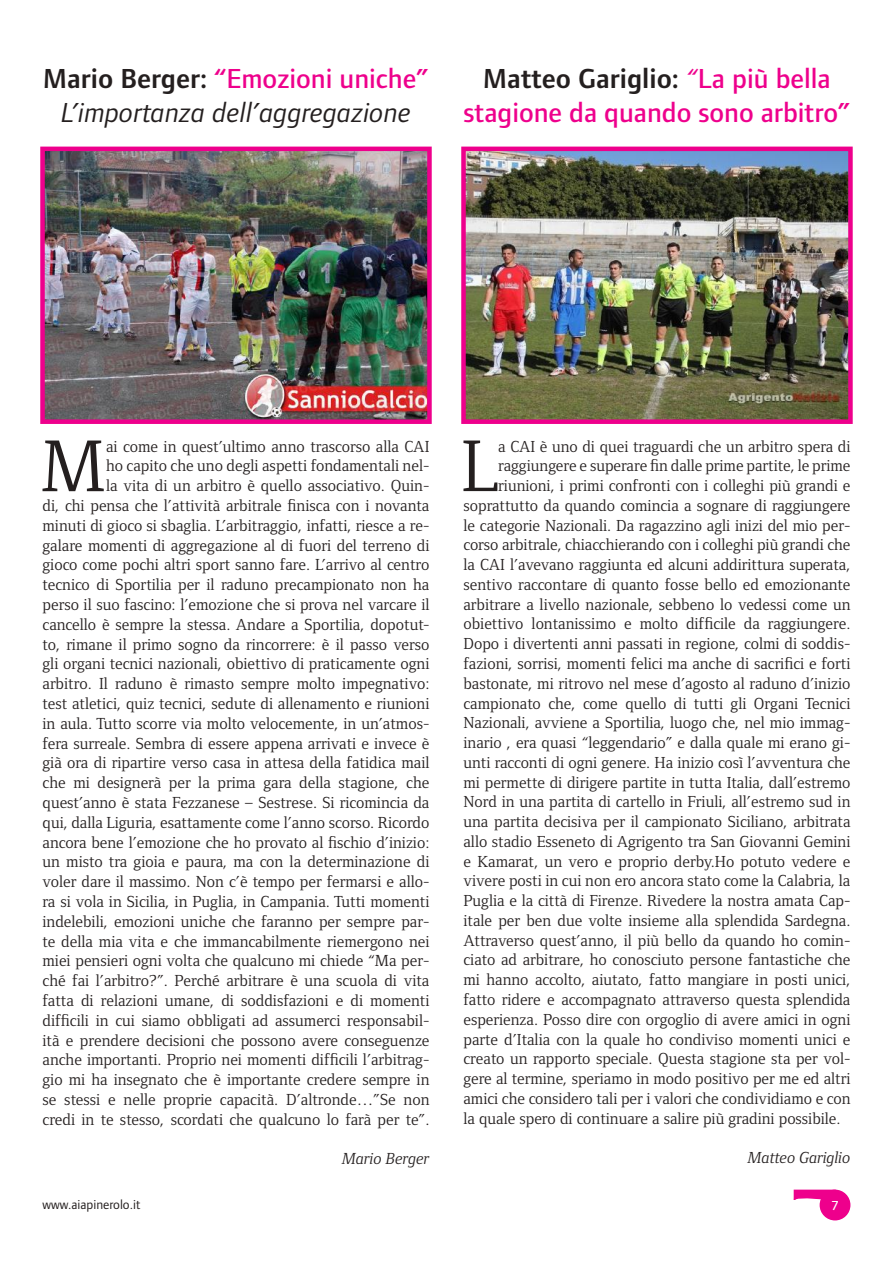
<style>
.page{position:relative;width:893px;height:1263px;background:#fff}
.page>*{position:absolute;margin:0;border:0;box-sizing:border-box;transform-origin:0 0}
.t1{font:75.6px "Foundry Form Serif";color:#241f1f}
.t2{font:75.45px "Foundry Form Serif";color:#241f1f}
.t3{font:italic 28.5px/34.2px "Foundry Form Sans";color:#241f1f;text-align:center}
.t4{font:500 28.5px/34.2px "Foundry Form Sans";color:#ee008c;text-align:center}
.t5{font:16.5px/19.8px "Foundry Form Serif";color:#241f1f;text-align:right}
.t6{font:italic 16.5px "Foundry Form Serif";color:#241f1f}
.t7{font:13.5px "Foundry Form Sans";color:#241f1f}
.t8{font:500 13.5px "Foundry Form Sans";color:#fff}
.s1{font-weight:600;font-style:normal}
.s2{font-weight:500;font-style:normal;color:#ee008c}
.s3{font-weight:600;color:#241f1f}
.s4{font-weight:400;font-style:italic}
</style>
<div class="page">
<img style="left:45px;top:152px;width:382px;height:267px">
<div style="left:40px;top:147px;width:392px;height:277px;border:4px solid #ee008c"></div>
<img style="left:466px;top:152px;width:382px;height:267px">
<div style="left:461px;top:147px;width:392px;height:277px;border:4px solid #ee008c"></div>
<div style="left:820px;top:1190px;width:30px;height:30px;background:#ee008c;border-radius:50%"></div>
<div style="left:820px;top:1189px;width:30px;height:31px;border:2px solid #ee008c;border-radius:50%"></div>
<svg style="left:793px;top:1189px;width:43px;height:12px"></svg>
<h3 class="t3" style="left:43px;top:61px;width:387px"><span class="s1">Mario Berger:</span> <span class="s2">“Emozioni uniche”<br></span>L’importanza dell’aggregazione</h3>
<h3 class="t4" style="left:463px;top:61px;width:388px"><span class="s3">Matteo Gariglio:</span> <span class="s4">“</span>La più bella stagione da quando sono arbitro”</h3>
<p class="t5" style="left:43px;top:436px;width:388px">ai come in quest’ultimo anno trascorso alla CAI<br>ho capito che uno degli aspetti fondamentali nel-<br>la vita di un arbitro è quello associativo. Quin-<br>di, chi pensa che l’attività arbitrale finisca con i novanta minuti di gioco si sbaglia. L’arbitraggio, infatti, riesce a re&shy;galare momenti di aggregazione al di fuori del terreno di gioco come pochi altri sport sanno fare. L’arrivo al centro tecnico di Sportilia per il raduno precampionato non ha perso il suo fascino: l’emozione che si prova nel varcare il cancello è sempre la stessa. Andare a Sportilia, dopotut&shy;to, rimane il primo sogno da rincorrere: è il passo verso gli organi tecnici nazionali, obiettivo di praticamente ogni arbitro. Il raduno è rimasto sempre molto impegnativo: test atletici, quiz tecnici, sedute di allenamento e riunioni in aula. Tutto scorre via molto velocemente, in un’atmos&shy;fera surreale. Sembra di essere appena arrivati e invece è già ora di ripartire verso casa in attesa della fatidica mail che mi designerà per la prima gara della stagione, che quest’anno è stata Fezzanese – Sestrese. Si ricomincia da qui, dalla Liguria, esattamente come l’anno scorso. Ricordo ancora bene l’emozione che ho provato al fischio d’inizio: un misto tra gioia e paura, ma con la determinazione di voler dare il massimo. Non c’è tempo per fermarsi e allo&shy;ra si vola in Sicilia, in Puglia, in Campania. Tutti momenti indelebili, emozioni uniche che faranno per sempre par&shy;te della mia vita e che immancabilmente riemergono nei miei pensieri ogni volta che qualcuno mi chiede “Ma per&shy;ché fai l’arbitro?”. Perché arbitrare è una scuola di vita fatta di relazioni umane, di soddisfazioni e di momenti difficili in cui siamo obbligati ad assumerci responsabil&shy;ità e prendere decisioni che possono avere conseguenze anche importanti. Proprio nei momenti difficili l’arbitrag&shy;gio mi ha insegnato che è importante credere sempre in se stessi e nelle proprie capacità. D’altronde…”Se non credi in te stesso, scordati che qualcuno lo farà per te”.</p>
<p class="t6" style="left:342px;top:1150px;width:89px">Mario Berger</p>
<h1 class="t1" style="left:41px;top:424px;width:67px">M</h1>
<p class="t7" style="left:43px;top:1197px;width:99px">www.aiapinerolo.it</p>
<h2 class="t2" style="left:461px;top:424px;width:39px">L</h2>
<p class="t5" style="left:498px;top:436px;width:354px">a CAI è uno di quei traguardi che un arbitro spera di</p>
<p class="t5" style="left:498px;top:456px;width:354px">raggiungere e superare fin dalle prime partite, le prime</p>
<p class="t5" style="left:498px;top:476px;width:354px">riunioni, i primi confronti con i colleghi più grandi e</p>
<p class="t5" style="left:463px;top:495px;width:388px">soprattutto da quando comincia a sognare di raggiungere</p>
<p class="t5" style="left:463px;top:515px;width:388px">le categorie Nazionali. Da ragazzino agli inizi del mio per-</p>
<p class="t5" style="left:463px;top:535px;width:388px">corso arbitrale, chiacchierando con i colleghi più grandi che</p>
<p class="t5" style="left:463px;top:555px;width:388px">la CAI l’avevano raggiunta ed alcuni addirittura superata,</p>
<p class="t5" style="left:463px;top:574px;width:388px">sentivo raccontare di quanto fosse bello ed emozionante</p>
<p class="t5" style="left:463px;top:594px;width:388px">arbitrare a livello nazionale, sebbeno lo vedessi come un</p>
<p class="t5" style="left:463px;top:614px;width:388px">obiettivo lontanissimo e molto difficile da raggiungere.</p>
<p class="t5" style="left:463px;top:634px;width:388px">Dopo i divertenti anni passati in regione, colmi di soddis-</p>
<p class="t5" style="left:463px;top:654px;width:388px">fazioni, sorrisi, momenti felici ma anche di sacrifici e forti</p>
<p class="t5" style="left:463px;top:673px;width:388px">bastonate, mi ritrovo nel mese d’agosto al raduno d’inizio</p>
<p class="t5" style="left:463px;top:693px;width:388px">campionato che, come quello di tutti gli Organi Tecnici</p>
<p class="t5" style="left:463px;top:713px;width:388px">Nazionali, avviene a Sportilia, luogo che, nel mio immag-</p>
<p class="t5" style="left:463px;top:733px;width:388px">inario , era quasi “leggendario” e dalla quale mi erano gi-</p>
<p class="t5" style="left:463px;top:752px;width:388px">unti racconti di ogni genere. Ha inizio così l’avventura che</p>
<p class="t5" style="left:463px;top:772px;width:388px">mi permette di dirigere partite in tutta Italia, dall’estremo</p>
<p class="t5" style="left:463px;top:792px;width:388px">Nord in una partita di cartello in Friuli, all’estremo sud in</p>
<p class="t5" style="left:463px;top:812px;width:388px">una partita decisiva per il campionato Siciliano, arbitrata</p>
<p class="t5" style="left:463px;top:831px;width:388px">allo stadio Esseneto di Agrigento tra San Giovanni Gemini</p>
<p class="t5" style="left:463px;top:851px;width:388px">e Kamarat, un vero e proprio derby.Ho potuto vedere e</p>
<p class="t5" style="left:463px;top:871px;width:388px">vivere posti in cui non ero ancora stato come la Calabria, la</p>
<p class="t5" style="left:463px;top:891px;width:388px">Puglia e la città di Firenze. Rivedere la nostra amata Cap-</p>
<p class="t5" style="left:463px;top:910px;width:388px">itale per ben due volte insieme alla splendida Sardegna.</p>
<p class="t5" style="left:463px;top:930px;width:388px">Attraverso quest’anno, il più bello da quando ho comin-</p>
<p class="t5" style="left:463px;top:950px;width:388px">ciato ad arbitrare, ho conosciuto persone fantastiche che</p>
<p class="t5" style="left:463px;top:970px;width:388px">mi hanno accolto, aiutato, fatto mangiare in posti unici,</p>
<p class="t5" style="left:463px;top:990px;width:388px">fatto ridere e accompagnato attraverso questa splendida</p>
<p class="t5" style="left:463px;top:1009px;width:388px">esperienza. Posso dire con orgoglio di avere amici in ogni</p>
<p class="t5" style="left:463px;top:1029px;width:388px">parte d’Italia con la quale ho condiviso momenti unici e</p>
<p class="t5" style="left:463px;top:1049px;width:388px">creato un rapporto speciale. Questa stagione sta per vol-</p>
<p class="t5" style="left:463px;top:1069px;width:388px">gere al termine, speriamo in modo positivo per me ed altri</p>
<p class="t5" style="left:463px;top:1088px;width:388px">amici che considero tali per i valori che condividiamo e con</p>
<p class="t5" style="left:463px;top:1108px;width:379px">la quale spero di continuare a salire più gradini possibile.</p>
<p class="t6" style="left:748px;top:1148px;width:104px">Matteo Gariglio</p>
<p class="t8" style="left:832px;top:1198px;width:8px">7</p>
</div>
